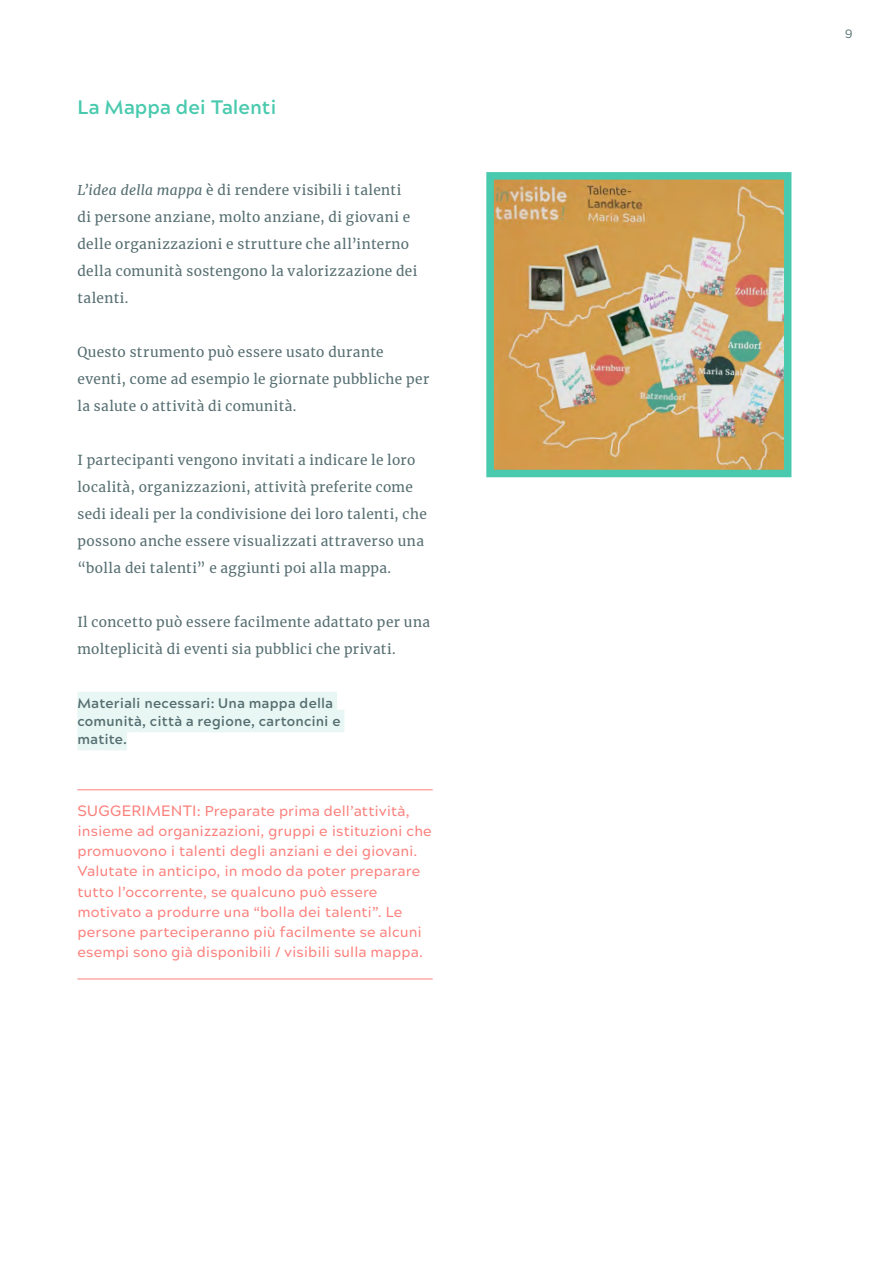
<style>
.page{position:relative;width:893px;height:1263px;background:#fff}
.page>*{position:absolute;margin:0;border:0;box-sizing:border-box;transform-origin:0 0}
.Subheadline_Tool_nam{font:700 19.5px "Acherus Grotesque";color:#49caae}
.Tipps___Tricks{font:500 14.25px/20.2px "Acherus Grotesque";letter-spacing:.01em;color:#fc7f7b}
.Material_needed{font:700 13.8px/18px "Acherus Grotesque";letter-spacing:.015em;color:#566e71}
.running_text{font:13.65px/27px "Merriweather";letter-spacing:.03em;color:#566e71}
.t1{font:12px "Acherus Grotesque";color:#566e71}
.s1{font-style:italic}
.s2{font-size:15px}
</style>
<div class="page">
<div style="left:77px;top:692px;width:260px;height:22px;background:#e8f7f4"></div>
<div style="left:77px;top:710px;width:267px;height:22px;background:#e8f7f4"></div>
<div style="left:77px;top:728px;width:50px;height:22px;background:#e8f7f4"></div>
<hr style="left:77px;top:789px;width:356px;height:1px;background:#fc7f7b">
<hr style="left:77px;top:979px;width:356px;height:1px;background:#fc7f7b">
<img style="left:495px;top:181px;width:287px;height:287px">
<div style="left:486px;top:172px;width:305px;height:305px;border:8px solid #49caae"></div>
<p class="Subheadline_Tool_nam" style="left:77px;top:90px;width:201px">La Mappa dei Talenti</p>
<p class="running_text" style="left:77px;top:176px;width:341px"><span class="s1">L’idea della mappa</span> è di rendere visibili i talenti di persone anziane, molto anziane, di giovani e delle organizzazioni e strutture che all’interno della comunità sostengono la valorizzazione dei talenti.</p>
<p class="running_text" style="left:77px;top:338px;width:353px">Questo strumento può essere usato durante eventi, come ad esempio le giornate pubbliche per la salute o attività di comunità.</p>
<p class="running_text" style="left:77px;top:446px;width:351px">I partecipanti vengono invitati a indicare le loro località, organizzazioni, attività preferite come sedi ideali per la condivisione dei loro talenti, che possono anche essere visualizzati attraverso una “bolla dei talenti” e aggiunti poi alla mappa.</p>
<p class="running_text" style="left:77px;top:608px;width:354px">Il concetto può essere facilmente adattato per una molteplicità di eventi sia pubblici che privati.</p>
<p class="Material_needed" style="left:77px;top:693px;width:265px">Materiali necessari: Una mappa della comunità, città a regione, cartoncini e matite.</p>
<p class="Tipps___Tricks" style="left:77px;top:799px;width:356px"><span class="s2">SUGGERIMENTI:</span> Preparate prima dell’attività, insieme ad organizzazioni, gruppi e istituzioni che promuovono i talenti degli anziani e dei giovani.<br>Valutate in anticipo, in modo da poter preparare tutto l’occorrente, se qualcuno può essere motivato a produrre una “bolla dei talenti”. Le persone parteciperanno più facilmente se alcuni esempi sono già disponibili / visibili sulla mappa.</p>
<p class="t1" style="left:845px;top:24px;width:9px">9</p>
</div>
